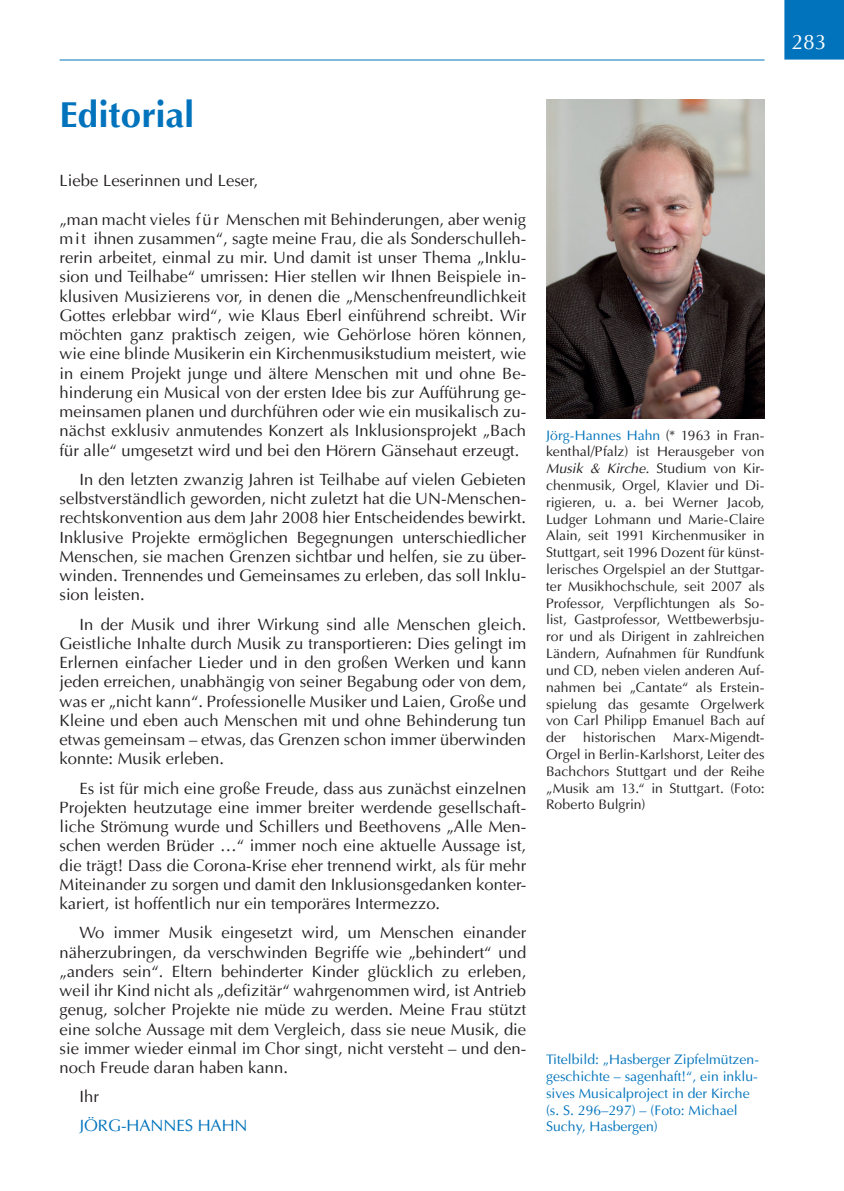
<style>
.page{position:relative;width:844px;height:1191px;background:#fff}
.page>*{position:absolute;margin:0;border:0;box-sizing:border-box;transform-origin:0 0}
.t1{font:700 36.75px "Ottawa";color:#0073bc}
.t2{font:21px "Ottawa Plain";color:#fff}
.t3{font:16.62px/19.2px "Ottawa Plain";color:#231f20;text-align:justify}
.t4{font:16.62px "Ottawa Plain";color:#0073bc}
.t5{font:14px/16.8px "Ottawa Plain";color:#231f20;text-align:justify}
.t6{font:14px/16.8px "Ottawa Plain";color:#0073bc}
.s1{color:#0073bc}
.s2{font-family:"Ottawa";font-style:italic}
</style>
<div class="page">
<div style="left:784px;top:0;width:59px;height:60px;background:#0073bc"></div>
<hr style="left:60px;top:60px;width:704px;height:1px;background:#0073bc">
<img style="left:546px;top:99px;width:218px;height:320px">
<h1 class="t1" style="left:60px;top:92px;width:136px">Editorial</h1>
<p class="t3" style="left:60px;top:171px;width:200px">Liebe Leserinnen und Leser,</p>
<p class="t3" style="left:60px;top:209px;width:468px">„man macht vieles für Menschen mit Behinderungen, aber wenig mit ihnen zusammen“, sagte meine Frau, die als Sonderschulleh&shy;rerin arbeitet, einmal zu mir. Und damit ist unser Thema „Inklu&shy;sion und Teilhabe“ umrissen: Hier stellen wir Ihnen Beispiele in&shy;klusiven Musizierens vor, in denen die „Menschenfreundlichkeit Gottes erlebbar wird“, wie Klaus Eberl einführend schreibt. Wir möchten ganz praktisch zeigen, wie Gehörlose hören können, wie eine blinde Musikerin ein Kirchenmusikstudium meistert, wie in einem Projekt junge und ältere Menschen mit und ohne Be&shy;hinderung ein Musical von der ersten Idee bis zur Aufführung ge&shy;meinsamen planen und durchführen oder wie ein musikalisch zu&shy;nächst exklusiv anmutendes Konzert als Inklusionsprojekt „Bach für alle“ umgesetzt wird und bei den Hörern Gänsehaut erzeugt.</p>
<p class="t3" style="left:60px;top:470px;width:468px;text-indent:20px">In den letzten zwanzig Jahren ist Teilhabe auf vielen Gebieten selbstverständlich geworden, nicht zuletzt hat die UN-Menschen&shy;rechtskonvention aus dem Jahr 2008 hier Entscheidendes bewirkt.<br>Inklusive Projekte ermöglichen Begegnungen unterschiedlicher Menschen, sie machen Grenzen sichtbar und helfen, sie zu über&shy;winden. Trennendes und Gemeinsames zu erleben, das soll Inklu&shy;sion leisten.</p>
<p class="t3" style="left:60px;top:614px;width:468px;text-indent:20px">In der Musik und ihrer Wirkung sind alle Menschen gleich.<br>Geistliche Inhalte durch Musik zu transportieren: Dies gelingt im Erlernen einfacher Lieder und in den großen Werken und kann jeden erreichen, unabhängig von seiner Begabung oder von dem, was er „nicht kann“. Professionelle Musiker und Laien, Große und Kleine und eben auch Menschen mit und ohne Behinderung tun etwas gemeinsam – etwas, das Grenzen schon immer überwinden konnte: Musik erleben.</p>
<p class="t3" style="left:60px;top:778px;width:468px;text-indent:20px">Es ist für mich eine große Freude, dass aus zunächst einzelnen Projekten heutzutage eine immer breiter werdende gesellschaft&shy;liche Strömung wurde und Schillers und Beethovens „Alle Men&shy;schen werden Brüder …“ immer noch eine aktuelle Aussage ist, die trägt! Dass die Corona-Krise eher trennend wirkt, als für mehr Miteinander zu sorgen und damit den Inklusionsgedanken konter&shy;kariert, ist hoffentlich nur ein temporäres Intermezzo.</p>
<p class="t3" style="left:60px;top:923px;width:468px;text-indent:20px">Wo immer Musik eingesetzt wird, um Menschen einander näherzubringen, da verschwinden Begriffe wie „behindert“ und „anders sein“. Eltern behinderter Kinder glücklich zu erleben, weil ihr Kind nicht als „defizitär“ wahrgenommen wird, ist Antrieb genug, solcher Projekte nie müde zu werden. Meine Frau stützt eine solche Aussage mit dem Vergleich, dass sie neue Musik, die sie immer wieder einmal im Chor singt, nicht versteht – und den&shy;noch Freude daran haben kann.</p>
<p class="t3" style="left:79px;top:1087px;width:21px">Ihr</p>
<p class="t4" style="left:79px;top:1116px;width:169px">JÖRG-HANNES HAHN</p>
<p class="t5" style="left:546px;top:426px;width:220px"><span class="s1">Jörg-Hannes Hahn</span> (* 1963 in Fran&shy;kenthal/Pfalz) ist Herausgeber von <span class="s2">Musik &amp; Kirche.</span> Studium von Kir&shy;chenmusik, Orgel, Klavier und Di&shy;rigieren, u. a. bei Werner Jacob, Ludger Lohmann und Marie-Claire Alain, seit 1991 Kirchenmusiker in Stuttgart, seit 1996 Dozent für künst&shy;lerisches Orgelspiel an der Stuttgar&shy;ter Musikhochschule, seit 2007 als Professor, Verpflichtungen als So&shy;list, Gastprofessor, Wettbewerbsju&shy;ror und als Dirigent in zahlreichen Ländern, Aufnahmen für Rundfunk und CD, neben vielen anderen Auf&shy;nahmen bei „Cantate“ als Erstein&shy;spielung das gesamte Orgelwerk von Carl Philipp Emanuel Bach auf der historischen Marx-Migendt-Orgel in Berlin-Karlshorst, Leiter des Bachchors Stuttgart und der Reihe „Musik am 13.“ in Stuttgart. (Foto:<br>Roberto Bulgrin)</p>
<p class="t6" style="left:546px;top:1051px;width:214px">Titelbild: „Hasberger Zipfelmützen&shy;geschichte – sagenhaft!“, ein inklu&shy;sives Musicalproject in der Kirche (s. S. 296–297) – (Foto: Michael<br>Suchy, Hasbergen)</p>
<p class="t2" style="left:791px;top:30px;width:37px">283</p>
</div>
